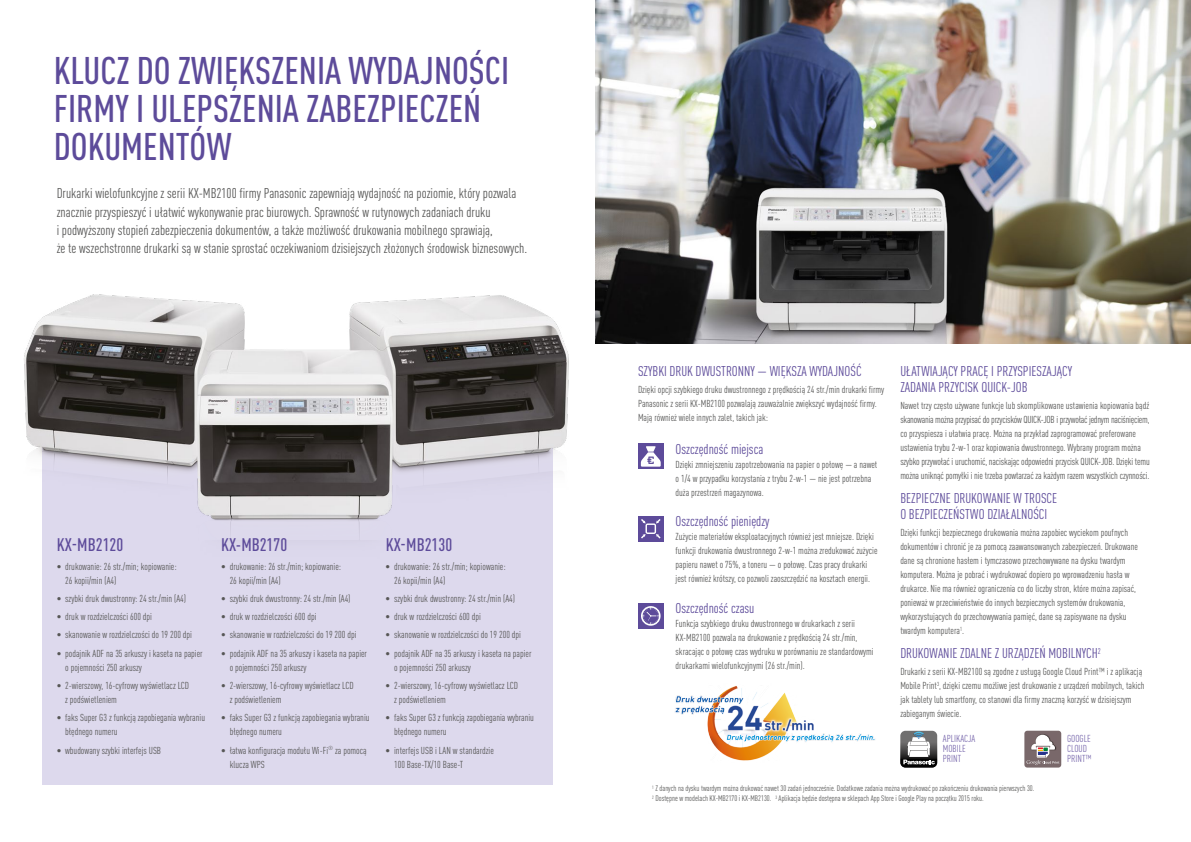
<style>
.page{position:relative;width:1191px;height:842px;background:#fff}
.page>*{position:absolute;margin:0;border:0;box-sizing:border-box;transform-origin:0 0}
.Title_1{font:500 condensed 38px/38px "DIN Pro";color:#5d4b9a}
.Title_1-2{font:500 condensed 18px "DIN Pro";color:#5d4b9a}
.t1{font:condensed 14px/18px "DIN Pro";color:#575756}
.Title_1-3{font:condensed 14px/16px "DIN Pro";color:#5d4b9a}
.Title_1-4{font:condensed 10px/14px "DIN Pro";color:#575756}
.Title_1-5{font:condensed 10px/10px "DIN Pro";color:#7b6bae}
.Title_1-6{font:condensed 8px/10px "DIN Pro";color:#575756}
</style>
<div class="page">
<div style="left:43px;top:427px;width:510px;height:358px;background:#ddd9ed"></div>
<img style="left:24px;top:294px;width:545px;height:300px">
<div style="left:638px;top:444px;width:25px;height:25px;background:#5d4b9a"></div>
<svg style="left:641px;top:446px;width:19px;height:21px"></svg>
<div style="left:638px;top:603px;width:25px;height:26px;background:#5d4b9a"></div>
<svg style="left:641px;top:606px;width:19px;height:20px"></svg>
<div style="left:638px;top:516px;width:25px;height:25px;background:#5d4b9a"></div>
<svg style="left:641px;top:519px;width:19px;height:19px"></svg>
<svg style="left:900px;top:731px;width:37px;height:36px"></svg>
<img style="left:675px;top:686px;width:200px;height:75px">
<div style="left:1024px;top:731px;width:37px;height:36px;background:#79686a;border-radius:3px"></div>
<svg style="left:1026px;top:735px;width:33px;height:30px"></svg>
<img style="left:595px;top:0;width:596px;height:343px">
<p class="Title_1" style="left:54px;top:48px;width:457px">KLUCZ DO ZWIĘKSZENIA WYDAJNOŚCI<br>FIRMY I ULEPSZENIA ZABEZPIECZEŃ<br>DOKUMENTÓW</p>
<p class="t1" style="left:57px;top:184px;width:472px">Drukarki wielofunkcyjne z serii KX-MB2100 firmy Panasonic zapewniają wydajność na poziomie, który pozwala znacznie przyspieszyć i ułatwić wykonywanie prac biurowych. Sprawność w rutynowych zadaniach druku<br>i podwyższony stopień zabezpieczenia dokumentów, a także możliwość drukowania mobilnego sprawiają,<br>że te wszechstronne drukarki są w stanie sprostać oczekiwaniom dzisiejszych złożonych środowisk biznesowych.</p>
<p class="Title_1-2" style="left:57px;top:532px;width:68px">KX-MB2120</p>
<p class="Title_1-4" style="left:65px;top:558px;width:113px;text-indent:-9px">• drukowanie: 26 str./min; kopiowanie:<br>26 kopii/min (A4)</p>
<p class="Title_1-4" style="left:57px;top:591px;width:131px">• szybki druk dwustronny: 24 str./min (A4)</p>
<p class="Title_1-4" style="left:57px;top:609px;width:97px">• druk w rozdzielczości 600 dpi</p>
<p class="Title_1-4" style="left:57px;top:627px;width:137px">• skanowanie w rozdzielczości do 19 200 dpi</p>
<p class="Title_1-4" style="left:65px;top:645px;width:139px;text-indent:-9px">• podajnik ADF na 35 arkuszy i kaseta na papier o pojemności 250 arkuszy</p>
<p class="Title_1-4" style="left:65px;top:678px;width:125px;text-indent:-9px">• 2-wierszowy, 16-cyfrowy wyświetlacz LCD z podświetleniem</p>
<p class="Title_1-4" style="left:65px;top:710px;width:141px;text-indent:-9px">• faks Super G3 z funkcją zapobiegania wybraniu błędnego numeru</p>
<p class="Title_1-4" style="left:57px;top:742px;width:106px">• wbudowany szybki interfejs USB</p>
<p class="Title_1-2" style="left:221px;top:532px;width:67px">KX-MB2170</p>
<p class="Title_1-4" style="left:230px;top:558px;width:113px;text-indent:-9px">• drukowanie: 26 str./min; kopiowanie:<br>26 kopii/min (A4)</p>
<p class="Title_1-4" style="left:221px;top:591px;width:131px">• szybki druk dwustronny: 24 str./min (A4)</p>
<p class="Title_1-4" style="left:221px;top:609px;width:97px">• druk w rozdzielczości 600 dpi</p>
<p class="Title_1-4" style="left:221px;top:627px;width:137px">• skanowanie w rozdzielczości do 19 200 dpi</p>
<p class="Title_1-4" style="left:230px;top:645px;width:139px;text-indent:-9px">• podajnik ADF na 35 arkuszy i kaseta na papier o pojemności 250 arkuszy</p>
<p class="Title_1-4" style="left:230px;top:678px;width:125px;text-indent:-9px">• 2-wierszowy, 16-cyfrowy wyświetlacz LCD z podświetleniem</p>
<p class="Title_1-4" style="left:230px;top:710px;width:141px;text-indent:-9px">• faks Super G3 z funkcją zapobiegania wybraniu błędnego numeru</p>
<p class="Title_1-4" style="left:230px;top:742px;width:139px;text-indent:-9px">• łatwa konfiguracja modułu Wi-Fi<sup>®</sup> za pomocą klucza WPS</p>
<p class="Title_1-2" style="left:386px;top:532px;width:68px">KX-MB2130</p>
<p class="Title_1-4" style="left:394px;top:558px;width:113px;text-indent:-9px">• drukowanie: 26 str./min; kopiowanie:<br>26 kopii/min (A4)</p>
<p class="Title_1-4" style="left:386px;top:591px;width:131px">• szybki druk dwustronny: 24 str./min (A4)</p>
<p class="Title_1-4" style="left:386px;top:609px;width:97px">• druk w rozdzielczości 600 dpi</p>
<p class="Title_1-4" style="left:386px;top:627px;width:137px">• skanowanie w rozdzielczości do 19 200 dpi</p>
<p class="Title_1-4" style="left:394px;top:645px;width:139px;text-indent:-9px">• podajnik ADF na 35 arkuszy i kaseta na papier o pojemności 250 arkuszy</p>
<p class="Title_1-4" style="left:394px;top:678px;width:125px;text-indent:-9px">• 2-wierszowy, 16-cyfrowy wyświetlacz LCD z podświetleniem</p>
<p class="Title_1-4" style="left:394px;top:710px;width:141px;text-indent:-9px">• faks Super G3 z funkcją zapobiegania wybraniu błędnego numeru</p>
<p class="Title_1-4" style="left:394px;top:742px;width:101px;text-indent:-9px">• interfejs USB i LAN w standardzie<br>100 Base-TX/10 Base-T</p>
<p class="Title_1-3" style="left:638px;top:362px;width:225px">SZYBKI DRUK DWUSTRONNY — WIĘKSZA WYDAJNOŚĆ</p>
<p class="Title_1-4" style="left:638px;top:381px;width:248px">Dzięki opcji szybkiego druku dwustronnego z prędkością 24 str./min drukarki firmy<br>Panasonic z serii KX-MB2100 pozwalają zauważalnie zwiększyć wydajność firmy.<br>Mają również wiele innych zalet, takich jak:</p>
<p class="Title_1-3" style="left:675px;top:440px;width:89px">Oszczędność miejsca</p>
<p class="Title_1-4" style="left:675px;top:456px;width:203px">Dzięki zmniejszeniu zapotrzebowania na papier o połowę — a nawet o 1/4 w przypadku korzystania z trybu 2-w-1 — nie jest potrzebna duża przestrzeń magazynowa.</p>
<p class="Title_1-3" style="left:675px;top:512px;width:95px">Oszczędność pieniędzy</p>
<p class="Title_1-4" style="left:675px;top:529px;width:203px">Zużycie materiałów eksploatacyjnych również jest mniejsze. Dzięki funkcji drukowania dwustronnego 2-w-1 można zredukować zużycie papieru nawet o 75%, a toneru — o połowę. Czas pracy drukarki jest również krótszy, co pozwoli zaoszczędzić na kosztach energii.</p>
<p class="Title_1-3" style="left:675px;top:599px;width:80px">Oszczędność czasu</p>
<p class="Title_1-4" style="left:675px;top:616px;width:200px">Funkcja szybkiego druku dwustronnego w drukarkach z serii KX-MB2100 pozwala na drukowanie z prędkością 24 str./min, skracając o połowę czas wydruku w porównaniu ze standardowymi drukarkami wielofunkcyjnymi (26 str./min).</p>
<p class="Title_1-3" style="left:900px;top:362px;width:173px">UŁATWIAJĄCY PRACĘ I PRZYSPIESZAJĄCY<br>ZADANIA PRZYCISK QUICK-JOB</p>
<p class="Title_1-4" style="left:900px;top:397px;width:251px">Nawet trzy często używane funkcje lub skomplikowane ustawienia kopiowania bądź skanowania można przypisać do przycisków QUICK-JOB i przywołać jednym naciśnięciem, co przyspiesza i ułatwia pracę. Można na przykład zaprogramować preferowane ustawienia trybu 2-w-1 oraz kopiowania dwustronnego. Wybrany program można szybko przywołać i uruchomić, naciskając odpowiedni przycisk QUICK-JOB. Dzięki temu można uniknąć pomyłki i nie trzeba powtarzać za każdym razem wszystkich czynności.</p>
<p class="Title_1-3" style="left:900px;top:489px;width:158px">BEZPIECZNE DRUKOWANIE W TROSCE<br>O BEZPIECZEŃSTWO DZIAŁALNOŚCI</p>
<p class="Title_1-4" style="left:900px;top:525px;width:239px">Dzięki funkcji bezpiecznego drukowania można zapobiec wyciekom poufnych dokumentów i chronić je za pomocą zaawansowanych zabezpieczeń. Drukowane dane są chronione hasłem i tymczasowo przechowywane na dysku twardym komputera. Można je pobrać i wydrukować dopiero po wprowadzeniu hasła w drukarce. Nie ma również ograniczenia co do liczby stron, które można zapisać, ponieważ w przeciwieństwie do innych bezpiecznych systemów drukowania, wykorzystujących do przechowywania pamięć, dane są zapisywane na dysku twardym komputera<sup>1</sup>.</p>
<p class="Title_1-3" style="left:900px;top:644px;width:202px">DRUKOWANIE ZDALNE Z URZĄDZEŃ MOBILNYCH<sup>2</sup></p>
<p class="Title_1-4" style="left:900px;top:664px;width:246px">Drukarki z serii KX-MB2100 są zgodne z usługą Google Cloud Print™ i z aplikacją Mobile Print<sup>3</sup>, dzięki czemu możliwe jest drukowanie z urządzeń mobilnych, takich jak tablety lub smartfony, co stanowi dla firmy znaczną korzyść w dzisiejszym zabieganym świecie.</p>
<p class="Title_1-5" style="left:943px;top:733px;width:34px">APLIKACJA<br>MOBILE<br>PRINT</p>
<p class="Title_1-6" style="left:652px;top:783px;width:384px"><sup>1</sup> Z danych na dysku twardym można drukować nawet 30 zadań jednocześnie. Dodatkowe zadania można wydrukować po zakończeniu drukowania pierwszych 30.<br><sup>2</sup> Dostępne w modelach KX-MB2170 i KX-MB2130. <sup>3</sup> Aplikacja będzie dostępna w sklepach App Store i Google Play na początku 2015 roku.</p>
<p class="Title_1-5" style="left:1067px;top:733px;width:26px">GOOGLE<br>CLOUD<br>PRINT™</p>
</div>
